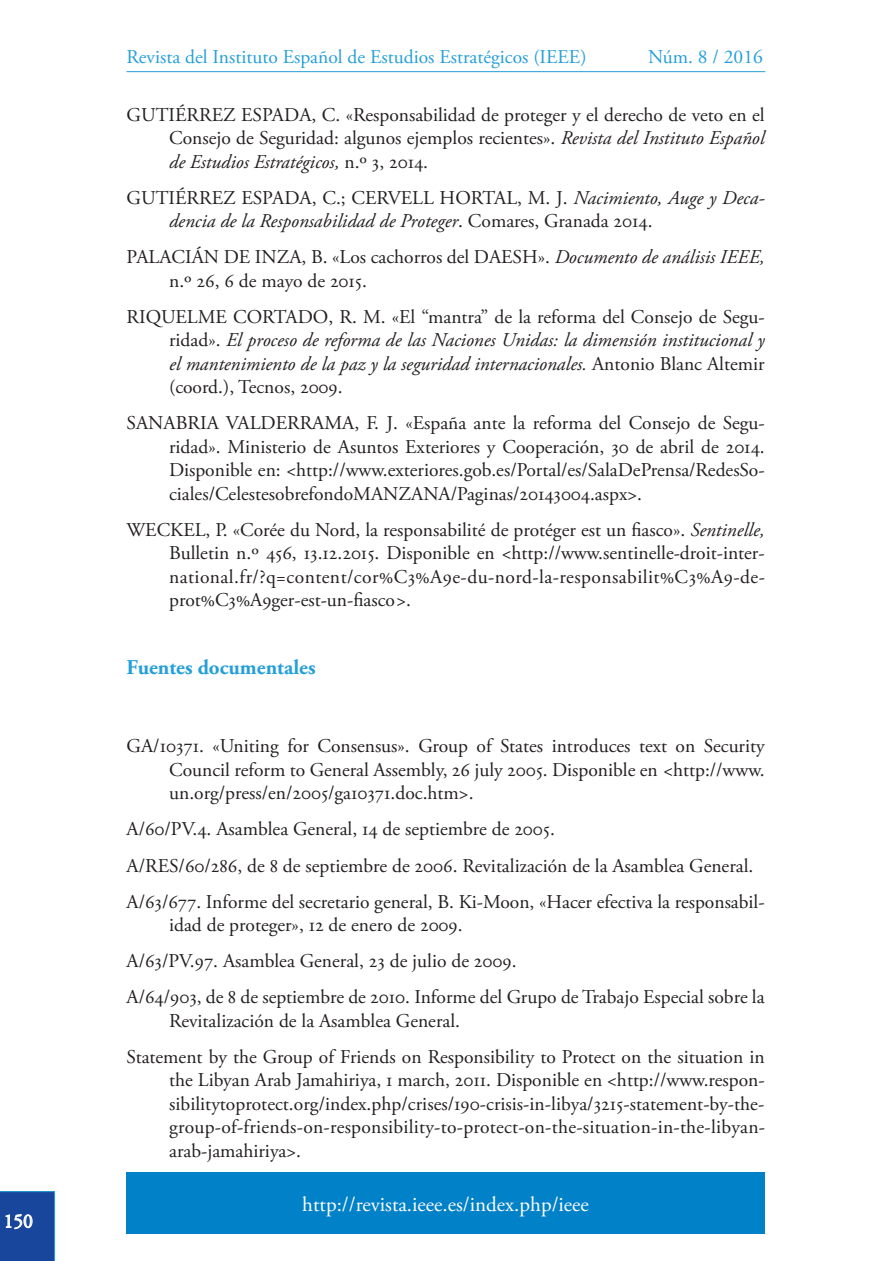
<style>
.page{position:relative;width:888px;height:1261px;background:#fff}
.page>*{position:absolute;margin:0;border:0;box-sizing:border-box;transform-origin:0 0}
.t1{font:21px "Adobe Garamond Pro";color:#fff}
.t2{font:700 21px "Adobe Garamond Pro";color:#249fd9}
.t3{font:19.5px/23.4px "Adobe Garamond Pro";color:#231f20;text-align:justify}
.t4{font:italic 19.5px/23.4px "Adobe Garamond Pro";color:#231f20}
.t5{font:19.5px "Adobe Garamond Pro";color:#249fd9}
.t6{font:19.5px "Adobe Garamond Pro";color:#fff}
.s1{font-style:italic}
.s2{font-style:normal}
</style>
<div class="page">
<hr style="left:127px;top:71px;width:638px;height:1px;background:#249fd9">
<div style="left:127px;top:1172px;width:637px;height:62px;background:#0081c8"></div>
<svg style="left:0;top:1191px;width:55px;height:70px"></svg>
<p class="t6" style="left:4px;top:1209px;width:31px">150</p>
<p class="t5" style="left:127px;top:45px;width:461px">Revista del Instituto Español de Estudios Estratégicos (IEEE)</p>
<p class="t5" style="left:648px;top:45px;width:116px">Núm. 8 / 2016</p>
<p class="t3" style="left:127px;top:104px;width:42px">GUTIÉRR</p>
<p class="t3" style="left:212px;top:104px;width:54px">EZ ESPADA</p>
<p class="t3" style="left:169px;top:104px;width:597px;text-indent:142px">, C. «Responsabilidad de proteger y el derecho de veto en el Consejo de Seguridad: algunos ejemplos recientes». <span class="s1">Revista del Instituto Español de Estudios Estratégicos,</span> n.º 3, 2014.</p>
<p class="t3" style="left:126px;top:187px;width:42px">GUTIÉRR</p>
<p class="t3" style="left:212px;top:187px;width:54px">EZ ESPADA</p>
<p class="t3" style="left:312px;top:187px;width:142px">, C.; CERVELL HORTAL</p>
<p class="t4" style="left:169px;top:186px;width:597px;text-indent:348px"><span class="s2">, M. J.</span> Nacimiento, Auge y Deca&shy;dencia de la Responsabilidad de Proteger<span class="s2">. Comares, Granada 2014.</span></p>
<p class="t3" style="left:126px;top:246px;width:13px">PALACIÁN</p>
<p class="t3" style="left:169px;top:246px;width:597px;text-indent:55px">DE INZA, B. «Los cachorros del DAESH ». <span class="s1">Documento de análisis IEEE, </span>n.º 26, 6 de mayo de 2015.</p>
<p class="t3" style="left:127px;top:306px;width:121px">RI QUELME CORTADO</p>
<p class="t4" style="left:169px;top:306px;width:597px;text-align:justify;text-indent:159px"><span class="s2">, R. M. «El “mantra” de la reforma del Consejo de Segu&shy;ridad».</span> El proceso de reforma de las Naciones Unidas: la dimensión institucional y el mantenimiento de la paz y la seguridad internacionales. <span class="s2">Antonio Blanc Altemir (coord.), Tecnos, 2009.</span></p>
<p class="t3" style="left:127px;top:412px;width:13px">SANABRIA</p>
<p class="t3" style="left:226px;top:412px;width:14px">VALD</p>
<p class="t3" style="left:276px;top:412px;width:26px">ERRAMA</p>
<p class="t3" style="left:169px;top:412px;width:597px;text-indent:185px">, F. J. «España ante la reforma del Consejo de Segu&shy;ridad». Ministerio de Asuntos Exteriores y Cooperación, 30 de abril de 2014.<br>Disponible en: &lt;http://www.exteriores.gob.es/Portal/es/SalaDePrensa/RedesSo&shy;ciales/CelestesobrefondoMAN</p>
<p class="t3" style="left:398px;top:482px;width:28px">ZANA</p>
<p class="t3" style="left:127px;top:476px;width:639px;line-height:36.2px;text-indent:324px">/Paginas/20143004.aspx&gt;.<br>WECKEL, P. «Corée du Nord, la responsabilité de protéger est un fiasco». <span class="s1">Sentinelle,</span></p>
<p class="t3" style="left:169px;top:542px;width:597px">Bulletin n.º 456, 13.12.2015. Disponible en &lt;http://www.sentinelle-droit-inter&shy;national.fr/?q=content/cor%C3%A9e-du-nord-la-responsabilit%C3%A9-de&shy;prot%C3%A9ger-est-un-fiasco<span class="s1">&gt;</span>.</p>
<p class="t2" style="left:127px;top:655px;width:190px">Fuentes documentales</p>
<p class="t3" style="left:169px;top:735px;width:597px;text-indent:-43px">GA/10371. «Uniting for Consensus». Group of States introduces text on Security Council reform to General Assembly, 26 july 2005. Disponible en <span class="s1">&lt;</span>http://www. un.org/press/en/2005/ga10371.doc.htm&gt;.</p>
<p class="t3" style="left:127px;top:812px;width:639px;line-height:36.2px;text-align:left">A/60/PV.4. Asamblea General, 14 de septiembre de 2005.<br>A/RES/60/286, de 8 de septiembre de 2006. Revitalización de la Asamblea General.<br>A/63/677. Informe del secretario general, B. Ki-Moon, «Hacer efectiva la responsabil-</p>
<p class="t3" style="left:127px;top:907px;width:639px;line-height:36.2px;text-align:left;text-indent:43px">idad de proteger», 12 de enero de 2009.<br>A/63/PV.97. Asamblea General, 23 de julio de 2009.<br>A/64/903, de 8 de septiembre de 2010. Informe del Grupo de Trabajo Especial sobre la</p>
<p class="t3" style="left:127px;top:1003px;width:639px;line-height:36.2px;text-indent:43px">Revitalización de la Asamblea General.<br>Statement by the Group of Friends on Responsibility to Protect on the situation in</p>
<p class="t3" style="left:169px;top:1069px;width:597px">the Libyan Arab Jamahiriya, 1 march, 2011. Disponible en &lt;http://www.respon&shy;sibilitytoprotect.org/index.php/crises/190-crisis-in-libya/3215-statement-by-the&shy;group-of-friends-on-responsibility-to-protect-on-the-situation-in-the-libyan&shy;arab-jamahiriya&gt;.</p>
<p class="t1" style="left:302px;top:1192px;width:288px">http://revista.ieee.es/index.php/ieee</p>
</div>
